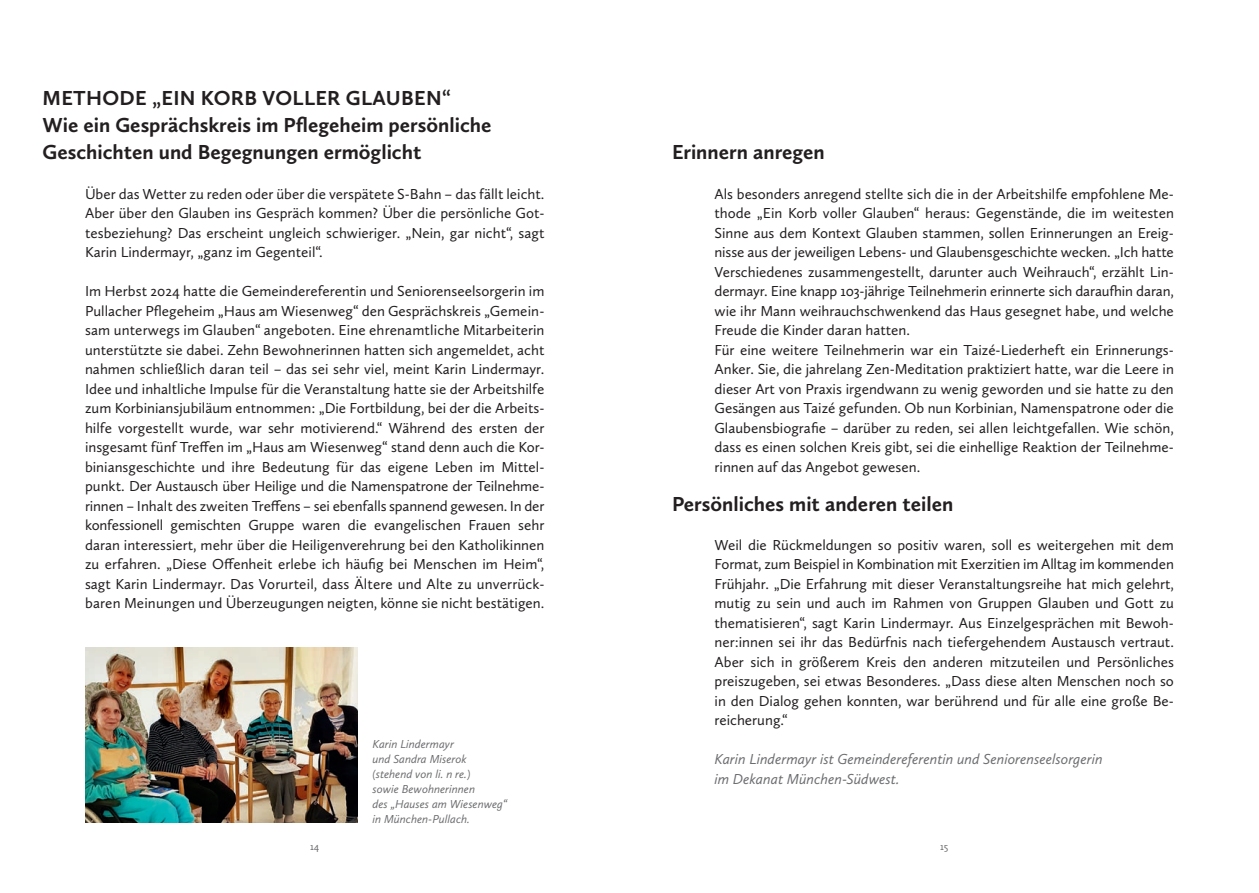
<style>
.page{position:relative;width:1259px;height:893px;background:#fff}
.page>*{position:absolute;margin:0;border:0;box-sizing:border-box;transform-origin:0 0}
.t1{font:700 21px/27px "Calluna Sans";color:#231f20}
.t2{font:15px/19.5px "Calluna Sans";color:#231f20;text-align:justify}
.t3{font:italic 15px/19.5px "Calluna Sans";color:#6c6d70}
.t4{font:italic 12px/15px "Calluna Sans";color:#6c6d70}
.t5{font:10.5px "Calluna Sans";color:#6c6d70}
</style>
<div class="page">
<img style="left:85px;top:647px;width:272px;height:176px">
<h1 class="t1" style="left:43px;top:84px;width:450px">METHODE „EIN KORB VOLLER GLAUBEN“<br>Wie ein Gesprächskreis im Pflegeheim persönliche<br>Geschichten und Begegnungen ermöglicht</h1>
<p class="t2" style="left:85px;top:184px;width:461px">Über das Wetter zu reden oder über die verspätete S-Bahn – das fällt leicht.<br>Aber über den Glauben ins Gespräch kommen? Über die persönliche Got&shy;tesbeziehung? Das erscheint ungleich schwieriger. „Nein, gar nicht“, sagt Karin Lindermayr, „ganz im Gegenteil“.</p>
<p class="t2" style="left:85px;top:281px;width:461px">Im Herbst 2024 hatte die Gemeindereferentin und Seniorenseelsorgerin im Pullacher Pflegeheim „Haus am Wiesenweg“ den Gesprächskreis „Gemein&shy;sam unterwegs im Glauben“ angeboten. Eine ehrenamtliche Mitarbeiterin unterstützte sie dabei. Zehn Bewohnerinnen hatten sich angemeldet, acht nahmen schließlich daran teil – das sei sehr viel, meint Karin Lindermayr.<br>Idee und inhaltliche Impulse für die Veranstaltung hatte sie der Arbeitshilfe zum Korbiniansjubiläum entnommen: „Die Fortbildung, bei der die Arbeits&shy;hilfe vorgestellt wurde, war sehr motivierend.“ Während des ersten der insgesamt fünf Treffen im „Haus am Wiesenweg“ stand denn auch die Kor&shy;biniansgeschichte und ihre Bedeutung für das eigene Leben im Mittel&shy;punkt. Der Austausch über Heilige und die Namenspatrone der Teilnehme&shy;rinnen – Inhalt des zweiten Treffens – sei ebenfalls spannend gewesen. In der konfessionell gemischten Gruppe waren die evangelischen Frauen sehr daran interessiert, mehr über die Heiligenverehrung bei den Katholikinnen zu erfahren. „Diese Offenheit erlebe ich häufig bei Menschen im Heim“, sagt Karin Lindermayr. Das Vorurteil, dass Ältere und Alte zu unverrück&shy;baren Meinungen und Überzeugungen neigten, könne sie nicht bestätigen.</p>
<p class="t4" style="left:372px;top:736px;width:136px">Karin Lindermayr<br>und Sandra Miserok (stehend von li. n re.)<br>sowie Bewohnerinnen<br>des „Hauses am Wiesenweg“ in München-Pullach.</p>
<h1 class="t1" style="left:672px;top:138px;width:154px">Erinnern anregen</h1>
<p class="t2" style="left:714px;top:184px;width:461px;text-align:left">Als besonders anregend stellte sich die in der Arbeitshilfe empfohlene Me&shy;thode „Ein Korb voller Glauben“ heraus: Gegenstände, die im weitesten Sinne aus dem Kontext Glauben stammen, sollen Erinnerungen an Ereig&shy;nisse aus der jeweiligen Lebens- und Glaubensgeschichte wecken. „Ich hatte Verschiedenes zusammengestellt, darunter auch Weihrauch“, erzählt Lin&shy;dermayr. Eine knapp 103-jährige Teilnehmerin erinnerte sich daraufhin daran, wie ihr Mann weihrauchschwenkend das Haus gesegnet habe, und welche Freude die Kinder daran hatten.<br>Für eine weitere Teilnehmerin war ein Taizé-Liederheft ein Erinnerungs-Anker. Sie, die jahrelang Zen-Meditation praktiziert hatte, war die Leere in dieser Art von Praxis irgendwann zu wenig geworden und sie hatte zu den Gesängen aus Taizé gefunden. Ob nun Korbinian, Namenspatrone oder die Glaubensbiografie – darüber zu reden, sei allen leichtgefallen. Wie schön, dass es einen solchen Kreis gibt, sei die einhellige Reaktion der Teilnehme&shy;rinnen auf das Angebot gewesen.</p>
<h1 class="t1" style="left:672px;top:490px;width:283px">Persönliches mit anderen teilen</h1>
<p class="t2" style="left:714px;top:535px;width:461px">Weil die Rückmeldungen so positiv waren, soll es weitergehen mit dem Format, zum Beispiel in Kombination mit Exerzitien im Alltag im kommenden Frühjahr. „Die Erfahrung mit dieser Veranstaltungsreihe hat mich gelehrt, mutig zu sein und auch im Rahmen von Gruppen Glauben und Gott zu thematisieren“, sagt Karin Lindermayr. Aus Einzelgesprächen mit Bewoh&shy;ner:innen sei ihr das Bedürfnis nach tiefergehendem Austausch vertraut.<br>Aber sich in größerem Kreis den anderen mitzuteilen und Persönliches preiszugeben, sei etwas Besonderes. „Dass diese alten Menschen noch so in den Dialog gehen konnten, war berührend und für alle eine große Be&shy;reicherung.“</p>
<p class="t3" style="left:714px;top:749px;width:390px">Karin Lindermayr ist Gemeindereferentin und Seniorenseelsorgerin im Dekanat München-Südwest.</p>
<p class="t5" style="left:310px;top:840px;width:11px">14</p>
<p class="t5" style="left:940px;top:840px;width:9px">15</p>
</div>
